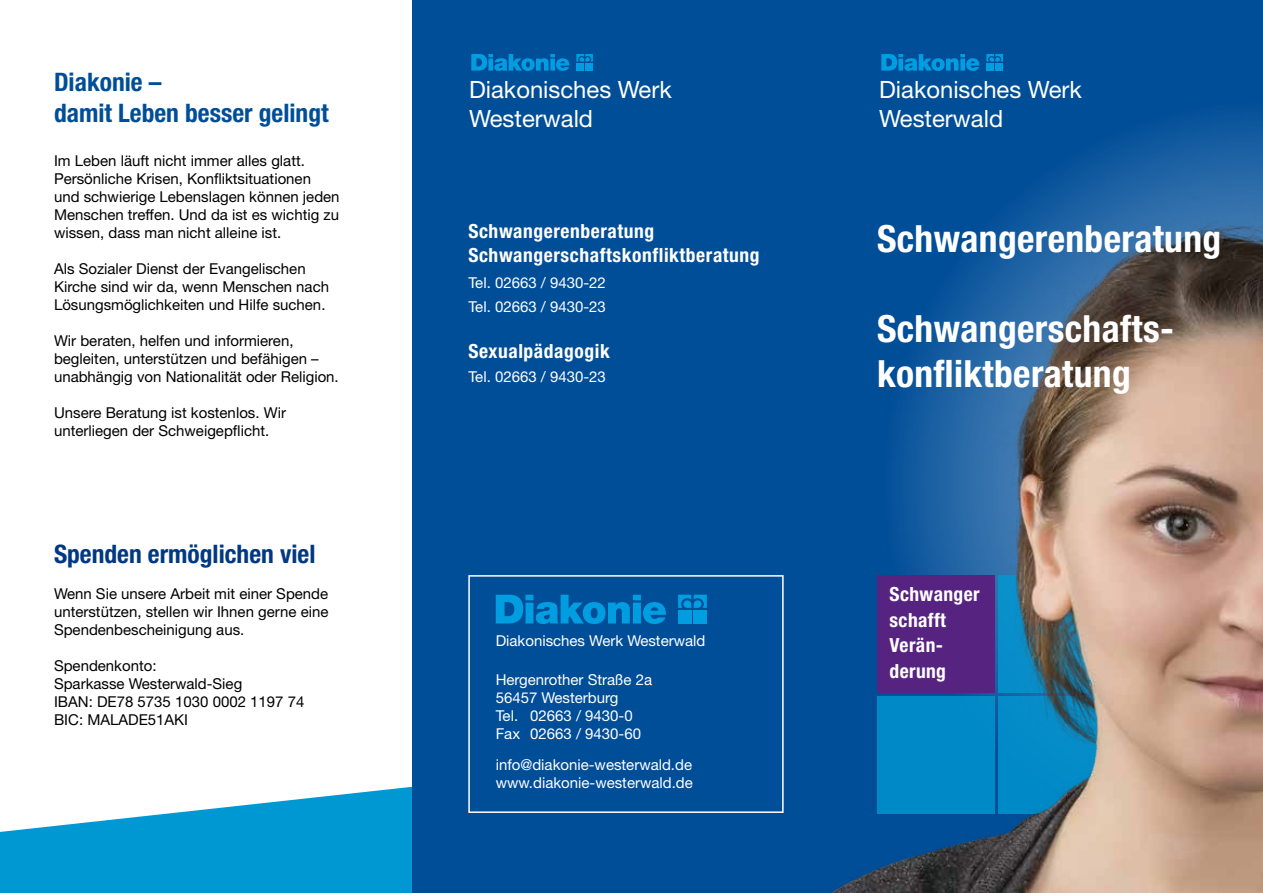
<style>
.page{position:relative;width:1263px;height:893px;background:#fff}
.page>*{position:absolute;margin:0;border:0;box-sizing:border-box;transform-origin:0 0}
.t1{font:700 condensed 37.5px/45px "Helvetica Neue LT Pro";color:#fff}
.t2{font:700 condensed 25.5px/30.6px "Helvetica Neue LT Std";color:#004e98}
.t3{font:700 condensed 25.5px "Helvetica Neue LT Std";color:#003882}
.t4{font:23.85px/28.7px "Helvetica Neue LT Std";color:#fff}
.t5{font:700 condensed 19.5px/25.5px "Helvetica Neue LT Pro";letter-spacing:.03em;color:#fff}
.t6{font:15px/18px "Helvetica Neue LT Std";color:#000}
.t7{font:15px/18px "Helvetica Neue LT Std";color:#fff}
</style>
<div class="page">
<svg style="left:0;top:786px;width:412px;height:107px;fill:#0098d3"></svg>
<div style="left:412px;top:0;width:851px;height:893px;background:#004e98"></div>
<img style="left:831px;top:119px;width:432px;height:774px">
<svg style="left:881px;top:54px;width:98px;height:17px"></svg>
<svg style="left:986px;top:54px;width:17px;height:8px"></svg>
<div style="left:986px;top:63px;width:8px;height:8px;background:#009ee0"></div>
<div style="left:995px;top:63px;width:8px;height:8px;background:#009ee0"></div>
<svg style="left:471px;top:54px;width:98px;height:17px"></svg>
<svg style="left:576px;top:54px;width:17px;height:8px"></svg>
<div style="left:576px;top:63px;width:8px;height:8px;background:#009ee0"></div>
<div style="left:585px;top:63px;width:8px;height:8px;background:#009ee0"></div>
<div style="left:468px;top:575px;width:316px;height:238px;border:2px solid #fff"></div>
<svg style="left:496px;top:595px;width:170px;height:29px"></svg>
<svg style="left:678px;top:595px;width:29px;height:13px"></svg>
<div style="left:678px;top:610px;width:13px;height:13px;background:#009ee0"></div>
<div style="left:694px;top:610px;width:13px;height:13px;background:#009ee0"></div>
<h2 class="t2" style="left:54px;top:66px;width:276px">Diakonie –<br>damit Leben besser gelingt</h2>
<p class="t6" style="left:54px;top:152px;width:287px">Im Leben läuft nicht immer alles glatt.<br>Persönliche Krisen, Konfliktsituationen und schwierige Lebenslagen können jeden Menschen treffen. Und da ist es wichtig zu wissen, dass man nicht alleine ist.</p>
<p class="t6" style="left:54px;top:260px;width:277px">Als Sozialer Dienst der Evangelischen<br>Kirche sind wir da, wenn Menschen nach<br>Lösungsmöglichkeiten und Hilfe suchen.</p>
<p class="t6" style="left:54px;top:332px;width:286px">Wir beraten, helfen und informieren, begleiten, unterstützen und befähigen – unabhängig von Nationalität oder Religion.</p>
<p class="t6" style="left:54px;top:404px;width:233px">Unsere Beratung ist kostenlos. Wir unterliegen der Schweigepflicht.</p>
<h2 class="t3" style="left:54px;top:538px;width:263px">Spenden ermöglichen viel</h2>
<p class="t6" style="left:54px;top:584px;width:276px;text-align:justify">Wenn Sie unsere Arbeit mit einer Spende unterstützen, stellen wir Ihnen gerne eine Spendenbescheinigung aus.</p>
<p class="t6" style="left:54px;top:656px;width:252px">Spendenkonto:<br>Sparkasse Westerwald-Sieg<br>IBAN: DE78 5735 1030 0002 1197 74<br>BIC: MALADE51AKI</p>
<h3 class="t4" style="left:469px;top:75px;width:204px">Diakonisches Werk<br>Westerwald</h3>
<h3 class="t5" style="left:468px;top:219px;width:293px;line-height:23.4px">Schwangerenberatung<br>Schwangerschaftskonfliktberatung</h3>
<p class="t7" style="left:468px;top:271px;width:139px;line-height:23.4px">Tel. 02663 / 9430-22<br>Tel. 02663 / 9430-23</p>
<h3 class="t5" style="left:468px;top:338px;width:143px">Sexualpädagogik</h3>
<p class="t7" style="left:468px;top:367px;width:139px">Tel. 02663 / 9430-23</p>
<p class="t7" style="left:496px;top:631px;width:211px">Diakonisches Werk Westerwald</p>
<p class="t7" style="left:496px;top:671px;width:158px">Hergenrother Straße 2a<br>56457 Westerburg<br>Tel. 02663 / 9430-0<br>Fax 02663 / 9430-60</p>
<p class="t7" style="left:496px;top:755px;width:199px">info@diakonie-westerwald.de www.diakonie-westerwald.de</p>
<h3 class="t4" style="left:879px;top:75px;width:204px">Diakonisches Werk<br>Westerwald</h3>
<h1 class="t1" style="left:877px;top:216px;width:346px">Schwangerenberatung</h1>
<h1 class="t1" style="left:877px;top:306px;width:298px">Schwangerschafts&shy;konfliktberatung</h1>
<h3 class="t5" style="left:889px;top:581px;width:92px">Schwanger schafft<br>Verän&shy;derung</h3>
</div>
